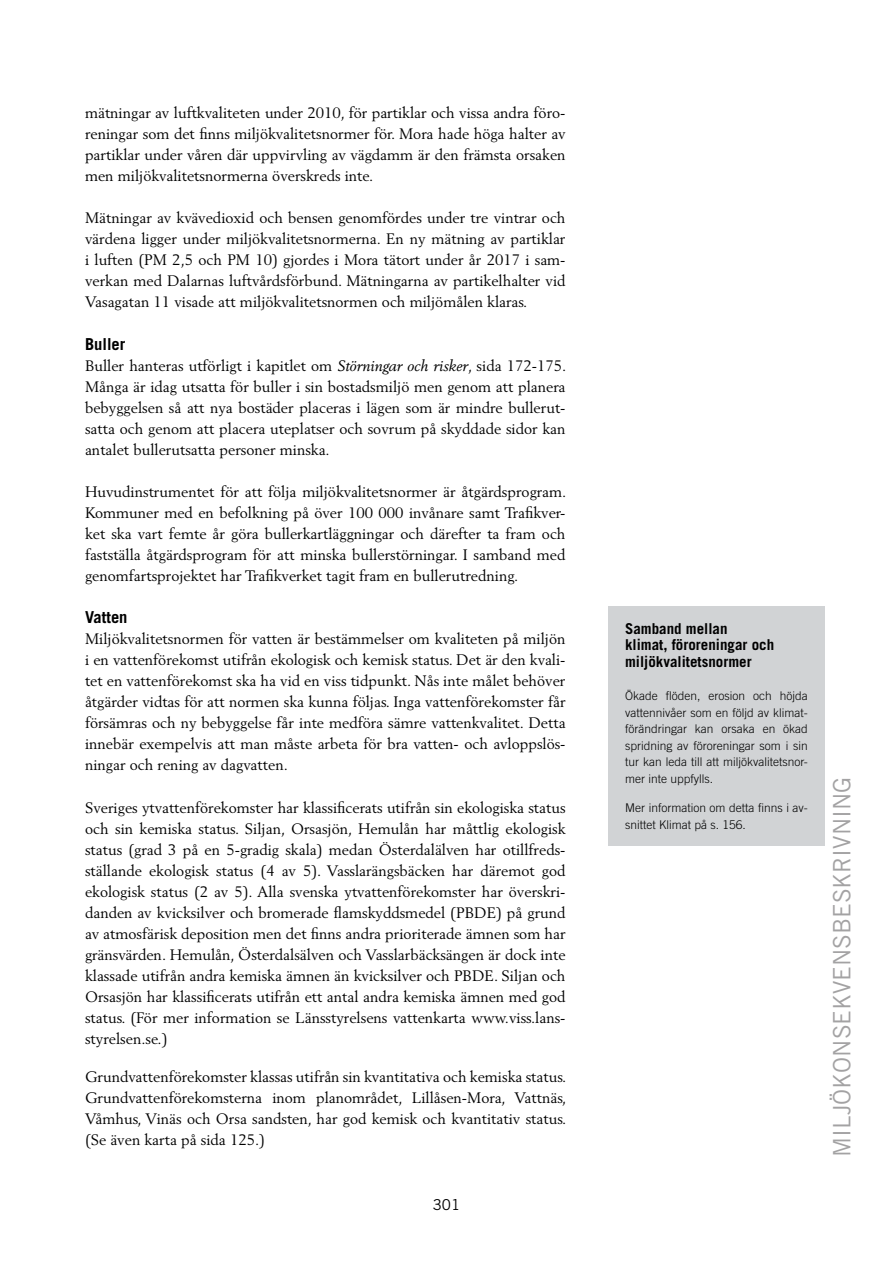
<style>
.page{position:relative;width:893px;height:1263px;background:#fff}
.page>*{position:absolute;margin:0;border:0;box-sizing:border-box;transform-origin:0 0}
.t1{font:24px "Trade Gothic LT Std";color:#a3a2a3}
.Rubrik_1_1_1{font:700 16.5px "Trade Gothic LT Std";color:#000}
.Löptext_utan_stödras{font:15px/21px "Berling LT Std";color:#000;text-align:justify}
.Faktaruta_rubrik{font:700 15px/16.5px "Trade Gothic LT Std";color:#000}
.t2{font:15px "Trade Gothic LT Std";color:#000}
.Faktaruta{font:300 12px/16.5px "Trade Gothic LT Std";color:#000;text-align:justify}
.s1{font-style:italic}
</style>
<div class="page">
<div style="left:608px;top:606px;width:217px;height:240px;background:#d1d3d5"></div>
<p class="Löptext_utan_stödras" style="left:85px;top:102px;width:482px">mätningar av luftkvaliteten under 2010, för partiklar och vissa andra föro&shy;reningar som det finns miljökvalitetsnormer för. Mora hade höga halter av partiklar under våren där uppvirvling av vägdamm är den främsta orsaken men miljökvalitetsnormerna överskreds inte.</p>
<p class="Löptext_utan_stödras" style="left:85px;top:207px;width:482px">Mätningar av kvävedioxid och bensen genomfördes under tre vintrar och värdena ligger under miljökvalitetsnormerna. En ny mätning av partiklar i luften (PM 2,5 och PM 10) gjordes i Mora tätort under år 2017 i sam&shy;verkan med Dalarnas luftvårdsförbund. Mätningarna av partikelhalter vid Vasagatan 11 visade att miljökvalitetsnormen och miljömålen klaras.</p>
<h3 class="Rubrik_1_1_1" style="left:85px;top:334px;width:42px">Buller</h3>
<p class="Löptext_utan_stödras" style="left:85px;top:355px;width:483px">Buller hanteras utförligt i kapitlet om <span class="s1">Störningar och risker</span>, sida 172-175.<br>Många är idag utsatta för buller i sin bostadsmiljö men genom att planera bebyggelsen så att nya bostäder placeras i lägen som är mindre bullerut&shy;satta och genom att placera uteplatser och sovrum på skyddade sidor kan antalet bullerutsatta personer minska.</p>
<p class="Löptext_utan_stödras" style="left:85px;top:481px;width:483px">Huvudinstrumentet för att följa miljökvalitetsnormer är åtgärdsprogram.<br>Kommuner med en befolkning på över 100 000 invånare samt Trafikver&shy;ket ska vart femte år göra bullerkartläggningar och därefter ta fram och fastställa åtgärdsprogram för att minska bullerstörningar. I samband med genomfartsprojektet har Trafikverket tagit fram en bullerutredning.</p>
<h3 class="Rubrik_1_1_1" style="left:85px;top:607px;width:44px">Vatten</h3>
<p class="Löptext_utan_stödras" style="left:85px;top:628px;width:482px">Miljökvalitetsnormen för vatten är bestämmelser om kvaliteten på miljön i en vattenförekomst utifrån ekologisk och kemisk status. Det är den kvali&shy;tet en vattenförekomst ska ha vid en viss tidpunkt. Nås inte målet behöver åtgärder vidtas för att normen ska kunna följas. Inga vattenförekomster får försämras och ny bebyggelse får inte medföra sämre vattenkvalitet. Detta innebär exempelvis att man måste arbeta för bra vatten- och avloppslös&shy;ningar och rening av dagvatten.</p>
<p class="Löptext_utan_stödras" style="left:85px;top:796px;width:482px">Sveriges ytvattenförekomster har klassificerats utifrån sin ekologiska status och sin kemiska status. Siljan, Orsasjön, Hemulån har måttlig ekologisk status (grad 3 på en 5-gradig skala) medan Österdalälven har otillfreds&shy;ställande ekologisk status (4 av 5). Vasslarängsbäcken har däremot god ekologisk status (2 av 5). Alla svenska ytvattenförekomster har överskri&shy;danden av kvicksilver och bromerade flamskyddsmedel (PBDE) på grund av atmosfärisk deposition men det finns andra prioriterade ämnen som har gränsvärden. Hemulån, Österdalsälven och Vasslarbäcksängen är dock inte klassade utifrån andra kemiska ämnen än kvicksilver och PBDE. Siljan och Orsasjön har klassificerats utifrån ett antal andra kemiska ämnen med god status. (För mer information se Länsstyrelsens vattenkarta www.viss.lans&shy;styrelsen.se.)</p>
<p class="Löptext_utan_stödras" style="left:85px;top:1066px;width:483px">Grundvattenförekomster klassas utifrån sin kvantitativa och kemiska status.<br>Grundvattenförekomsterna inom planområdet, Lillåsen-Mora, Vattnäs, Våmhus, Vinäs och Orsa sandsten, har god kemisk och kvantitativ status. (Se även karta på sida 125.)</p>
<p class="t2" style="left:433px;top:1195px;width:29px">301</p>
<h6 class="Faktaruta_rubrik" style="left:625px;top:620px;width:151px">Samband mellan<br>klimat, föroreningar och miljökvalitetsnormer</h6>
<p class="Faktaruta" style="left:625px;top:688px;width:184px">Ökade flöden, erosion och höjda vattennivåer som en följd av klimat&shy;förändringar kan orsaka en ökad spridning av föroreningar som i sin tur kan leda till att miljökvalitetsnor&shy;mer inte uppfylls.</p>
<p class="Faktaruta" style="left:625px;top:799px;width:184px">Mer information om detta finns i av&shy;snittet Klimat på s. 156.</p>
<h1 class="t1" style="left:827px;top:1157px;width:382px;rotate:-90deg">MILJÖKONSEKVENSBESKRIVNING</h1>
</div>
